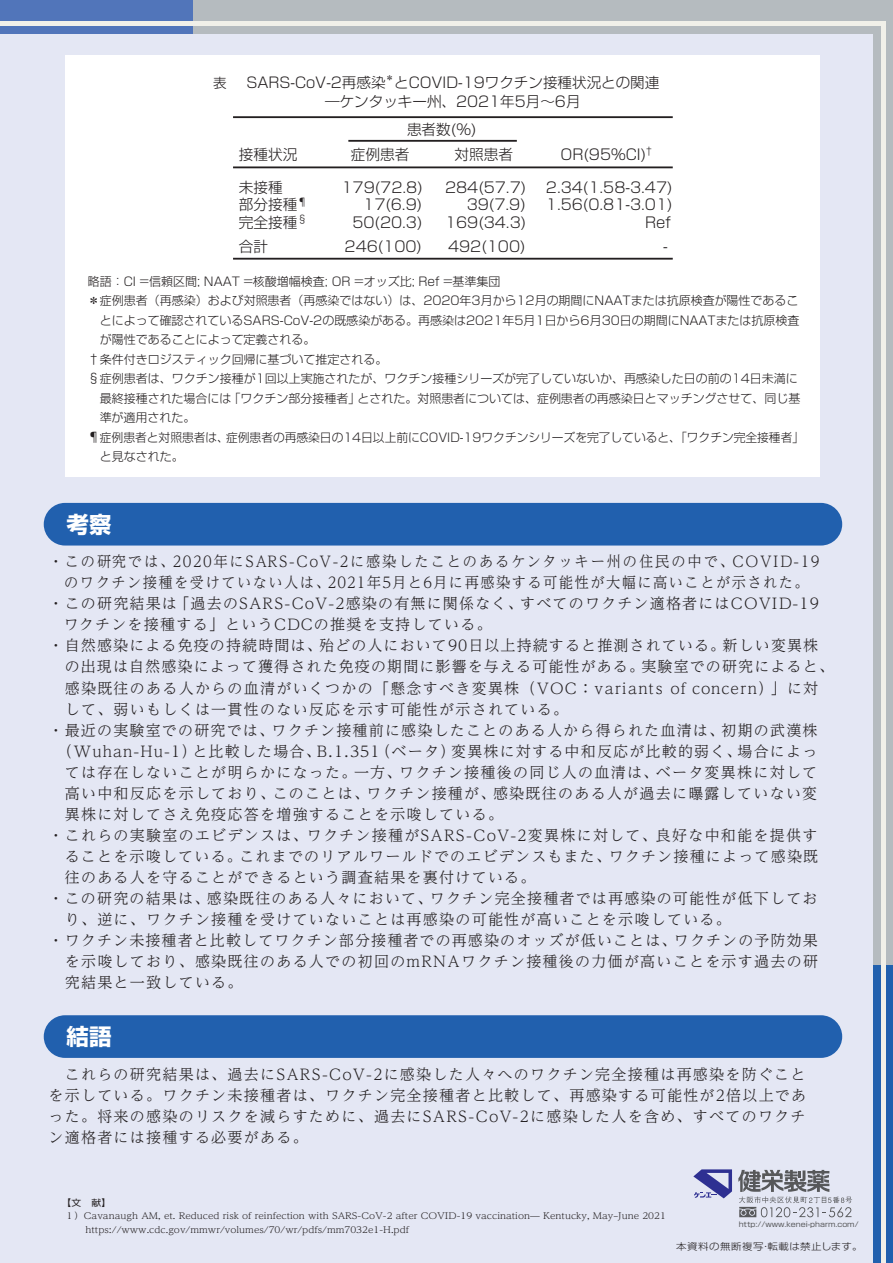
<style>
.page{position:relative;width:893px;height:1263px;background:#e4e7f4}
.page>*{position:absolute;margin:0;border:0;box-sizing:border-box;transform-origin:0 0}
.t1{font:22.5px "Shin Go Pr 5 Bold 90 msp RKSJ H";color:#fff}
.t2{font:15px/21px "UD Reimin Pro Light 90 msp RKSJ H";letter-spacing:.085em;color:#231f20;text-align:justify}
.t3{font:15px "UD Reimin Pro Light 90 msp RKSJ H";letter-spacing:.13em;color:#231f20}
.t4{font:15px "UD Reimin Pro Light 90 msp RKSJ H";letter-spacing:.105em;color:#231f20;scale:.95 1}
.t5{font:14.7px/17.5px "Shin Go Pr 5 Light 90 msp RKSJ H";color:#231f20;text-align:right}
.t6{font:14.55px/19.5px "Shin Go Pr 5 Light 90 msp RKSJ H";color:#231f20;text-align:center}
.t7{font:13.5px "Shin Go Pr 5 Light 90 msp RKSJ H";color:#231f20}
.t8{font:12px/19.5px "Shin Go Pr 5 Light 90 msp RKSJ H";color:#231f20}
.t9{font:9.45px "Shin Go Pr 5 Light 90 msp RKSJ H";letter-spacing:.05em;color:#231f20;scale:1.11 1}
.t10{font:8.7px/13.5px "UD Reimin Pro Light 90 msp RKSJ H";color:#231f20;scale:1.1 1}
.t11{font:8.7px "Shin Go Pr 5 Regular 90 msp RKSJ H";color:#231f20;scale:1.11 1}
.t12{font:7.05px "Shin Go Pr 5 Regular 90 msp RKSJ H";color:#57585a;scale:1.11 1}
</style>
<div class="page">
<div style="left:0;top:0;width:886px;height:34px;background:#b5bbbf"></div>
<div style="left:873px;top:0;width:20px;height:1263px;background:#b5bbbf"></div>
<div style="left:873px;top:965px;width:20px;height:298px;background:#2160ae"></div>
<div style="left:0;top:0;width:193px;height:34px;background:#5175ba"></div>
<div style="left:881px;top:22px;width:5px;height:1241px;background:#f1f0e9"></div>
<hr style="left:0;top:21px;width:886px;height:4px;background:#f1f0e9">
<div style="left:66px;top:55px;width:754px;height:422px;background:#fff"></div>
<hr style="left:233px;top:166px;width:440px;height:2px;background:#231f20">
<hr style="left:233px;top:258px;width:440px;height:2px;background:#231f20">
<hr style="left:233px;top:116px;width:440px;height:2px;background:#231f20">
<hr style="left:348px;top:140px;width:169px;height:2px;background:#231f20">
<div style="left:44px;top:503px;width:798px;height:42px;background:#2160ae;border-radius:21px"></div>
<div style="left:44px;top:1015px;width:798px;height:43px;background:#2160ae;border-radius:21px"></div>
<svg style="left:693px;top:1169px;width:39px;height:29px"></svg>
<svg style="left:738px;top:1170px;width:114px;height:47px"></svg>
<p class="t7" style="left:213px;top:78px;width:15px">表</p>
<p class="t6" style="left:246px;top:74px;width:415px">SARS-CoV-2再感染<sup>＊</sup>とCOVID-19ワクチン接種状況との関連―ケンタッキー州、2021年5月～6月</p>
<p class="t5" style="left:239px;top:147px;width:60px">接種状況</p>
<p class="t5" style="left:239px;top:180px;width:70px;text-align:left">未接種<br>部分接種<sup>¶</sup>完全接種<sup>§</sup></p>
<p class="t5" style="left:239px;top:239px;width:31px">合計</p>
<p class="t5" style="left:407px;top:123px;width:71px">患者数(%)</p>
<p class="t5" style="left:351px;top:147px;width:60px">症例患者</p>
<p class="t5" style="left:342px;top:180px;width:83px">179(72.8)<br>17(6.9)<br>50(20.3)</p>
<p class="t5" style="left:345px;top:239px;width:79px">246(100)</p>
<p class="t5" style="left:454px;top:147px;width:60px">対照患者</p>
<p class="t5" style="left:445px;top:180px;width:83px">284(57.7)<br>39(7.9)<br>169(34.3)</p>
<p class="t5" style="left:448px;top:239px;width:79px">492(100)</p>
<p class="t5" style="left:561px;top:147px;width:95px">OR(95%CI)<sup>†</sup></p>
<p class="t5" style="left:546px;top:180px;width:128px">2.34(1.58-3.47)<br>1.56(0.81-3.01)<br>Ref</p>
<p class="t5" style="left:663px;top:239px;width:6px">-</p>
<p class="t8" style="left:88px;top:273px;width:718px">略語：CI =信頼区間; NAAT =核酸増幅検査; OR =オッズ比; Ref =基準集団<br>＊症例患者（再感染）および対照患者（再感染ではない）は、2020年3月から12月の期間にNAATまたは抗原検査が陽性であるこ　とによって確認されているSARS-CoV-2の既感染がある。再感染は2021年5月1日から6月30日の期間にNAATまたは抗原検査　が陽性であることによって定義される。<br>†条件付きロジスティック回帰に基づいて推定される。<br>§症例患者は、ワクチン接種が1回以上実施されたが、ワクチン接種シリーズが完了していないか、再感染した日の前の14日未満に　最終接種された場合には「ワクチン部分接種者」とされた。対照患者については、症例患者の再感染日とマッチングさせて、同じ基　準が適用された。<br>¶症例患者と対照患者は、症例患者の再感染日の14日以上前にCOVID-19ワクチンシリーズを完了していると、「ワクチン完全接種者」　と見なされた。</p>
<h1 class="t1" style="left:67px;top:516px;width:46px">考察</h1>
<p class="t3" style="left:49px;top:556px;width:772px">・この研究では、2020年にSARS-CoV-2に感染したことのあるケンタッキー州の住民の中で、COVID-19</p>
<p class="t4" style="left:49px;top:577px;width:802px">　のワクチン接種を受けていない人は、2021年5月と6月に再感染する可能性が大幅に高いことが示された。</p>
<p class="t2" style="left:49px;top:595px;width:772px">・この研究結果は「過去のSARS-CoV-2感染の有無に関係なく、すべてのワクチン適格者にはCOVID-19</p>
<p class="t2" style="left:49px;top:616px;width:445px">　ワクチンを接種する」というCDCの推奨を支持している。</p>
<p class="t2" style="left:49px;top:637px;width:771px">・自然感染による免疫の持続時間は、殆どの人において90日以上持続すると推測されている。新しい変異株</p>
<p class="t2" style="left:49px;top:658px;width:787px">　の出現は自然感染によって獲得された免疫の期間に影響を与える可能性がある。実験室での研究によると、</p>
<p class="t2" style="left:49px;top:679px;width:771px">　感染既往のある人からの血清がいくつかの「懸念すべき変異株（VOC：variants of concern）」に対</p>
<p class="t2" style="left:49px;top:700px;width:521px">　して、弱いもしくは一貫性のない反応を示す可能性が示されている。</p>
<p class="t2" style="left:49px;top:721px;width:770px">・最近の実験室での研究では、ワクチン接種前に感染したことのある人から得られた血清は、初期の武漢株</p>
<p class="t2" style="left:57px;top:742px;width:762px">（Wuhan-Hu-1）と比較した場合、B.1.351（ベータ）変異株に対する中和反応が比較的弱く、場合によっ</p>
<p class="t2" style="left:49px;top:763px;width:770px">　ては存在しないことが明らかになった。一方、ワクチン接種後の同じ人の血清は、ベータ変異株に対して</p>
<p class="t2" style="left:49px;top:784px;width:770px">　高い中和反応を示しており、このことは、ワクチン接種が、感染既往のある人が過去に曝露していない変</p>
<p class="t2" style="left:49px;top:805px;width:456px">　異株に対してさえ免疫応答を増強することを示唆している。</p>
<p class="t2" style="left:49px;top:826px;width:770px">・これらの実験室のエビデンスは、ワクチン接種がSARS-CoV-2変異株に対して、良好な中和能を提供す</p>
<p class="t2" style="left:49px;top:847px;width:771px">　ることを示唆している。これまでのリアルワールドでのエビデンスもまた、ワクチン接種によって感染既</p>
<p class="t2" style="left:49px;top:868px;width:488px">　往のある人を守ることができるという調査結果を裏付けている。</p>
<p class="t2" style="left:49px;top:889px;width:770px">・この研究の結果は、感染既往のある人々において、ワクチン完全接種者では再感染の可能性が低下してお</p>
<p class="t2" style="left:49px;top:910px;width:684px">　り、逆に、ワクチン接種を受けていないことは再感染の可能性が高いことを示唆している。</p>
<p class="t2" style="left:49px;top:931px;width:771px">・ワクチン未接種者と比較してワクチン部分接種者での再感染のオッズが低いことは、ワクチンの予防効果</p>
<p class="t2" style="left:49px;top:952px;width:771px">　を示唆しており、感染既往のある人での初回のmRNAワクチン接種後の力価が高いことを示す過去の研</p>
<p class="t2" style="left:49px;top:973px;width:196px">　究結果と一致している。</p>
<h1 class="t1" style="left:67px;top:1028px;width:46px">結語</h1>
<p class="t2" style="left:49px;top:1066px;width:759px">　これらの研究結果は、過去にSARS-CoV-2に感染した人々へのワクチン完全接種は再感染を防ぐことを示している。ワクチン未接種者は、ワクチン完全接種者と比較して、再感染する可能性が2倍以上であった。将来の感染のリスクを減らすために、過去にSARS-CoV-2に感染した人を含め、すべてのワクチン適格者には接種する必要がある。</p>
<p class="t11" style="left:61px;top:1199px;width:46px">【文　献】</p>
<p class="t10" style="left:61px;top:1210px;width:551px;text-indent:6px">1 ）Cavanaugh AM, et. Reduced risk of reinfection with SARS-CoV-2 after COVID-19 vaccination̶ Kentucky, May‒June 2021　　 https://www.cdc.gov/mmwr/volumes/70/wr/pdfs/mm7032e1-H.pdf</p>
<p class="t12" style="left:739px;top:1221px;width:110px">http://www.kenei-pharm.com/</p>
<p class="t9" style="left:676px;top:1242px;width:170px">本資料の無断複写・転載は禁止します。</p>
</div>
